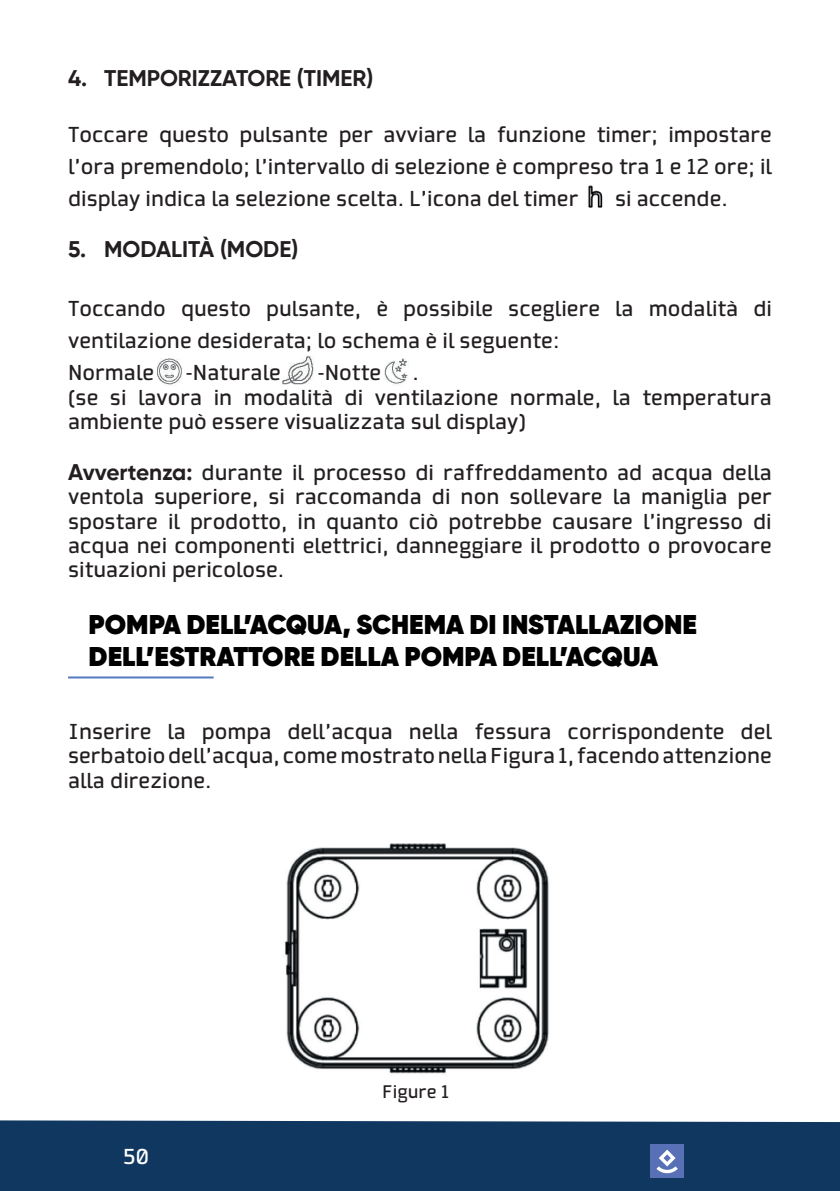
<style>
.page{position:relative;width:840px;height:1191px;background:#fff}
.page>*{position:absolute;margin:0;border:0;box-sizing:border-box;transform-origin:0 0}
.t1{font:800 27px/32.4px "Gilroy";color:#000001}
.t2{font:700 22.6px "Gilroy";color:#231f20}
.t3{font:20.2px/24.2px "Collator";color:#231f20;text-align:justify}
.t4{font:20.2px "Collator";color:#fff}
.t5{font:17px "Collator";color:#231f20}
.s1{font-family:"Gilroy";font-weight:700;font-size:22.6px}
</style>
<div class="page">
<div style="left:0;top:1120px;width:839px;height:71px;background:#0f3760"></div>
<div style="left:650px;top:1144px;width:33px;height:34px;background:#5870b6"></div>
<svg style="left:656px;top:1149px;width:21px;height:24px"></svg>
<img style="left:157px;top:358px;width:25px;height:27px">
<img style="left:282px;top:355px;width:32px;height:30px">
<img style="left:384px;top:358px;width:25px;height:27px">
<img style="left:588px;top:185px;width:15px;height:23px">
<img style="left:284px;top:843px;width:265px;height:231px">
<hr style="left:68px;top:676px;width:145px;height:2px;background:#5479bd">
<p class="t2" style="left:68px;top:63px;width:306px">4. TEMPORIZZATORE (TIMER)</p>
<p class="t3" style="left:68px;top:119px;width:705px;line-height:32px">Toccare questo pulsante per avviare la funzione timer; impostare l’ora premendolo; l’intervallo di selezione è compreso tra 1 e 12 ore; il display indica la selezione scelta. L’icona del timer</p>
<p class="t3" style="left:614px;top:187px;width:114px">si accende.</p>
<p class="t2" style="left:68px;top:235px;width:232px">5. MODALITÀ (MODE)</p>
<p class="t3" style="left:68px;top:294px;width:705px;line-height:32px">Toccando questo pulsante, è possibile scegliere la modalità di ventilazione desiderata; lo schema è il seguente:</p>
<p class="t3" style="left:68px;top:362px;width:88px">Normale</p>
<p class="t3" style="left:185px;top:362px;width:97px">-Naturale</p>
<p class="t3" style="left:317px;top:362px;width:65px">-Notte</p>
<p class="t3" style="left:412px;top:362px;width:8px">.</p>
<p class="t3" style="left:68px;top:386px;width:704px">(se si lavora in modalità di ventilazione normale, la temperatura ambiente può essere visualizzata sul display)</p>
<p class="t3" style="left:68px;top:462px;width:705px"><span class="s1">Avvertenza:</span> durante il processo di raffreddamento ad acqua della ventola superiore, si raccomanda di non sollevare la maniglia per spostare il prodotto, in quanto ciò potrebbe causare l’ingresso di acqua nei componenti elettrici, danneggiare il prodotto o provocare situazioni pericolose.</p>
<p class="t1" style="left:89px;top:608px;width:609px">POMPA DELL’ACQUA, SCHEMA DI INSTALLAZIONE<br>DELL’ESTRATTORE DELLA POMPA DELL’ACQUA</p>
<p class="t3" style="left:68px;top:720px;width:705px">Inserire la pompa dell’acqua nella fessura corrispondente del serbatoio dell’acqua, come mostrato nella Figura 1, facendo attenzione alla direzione.</p>
<p class="t4" style="left:123px;top:1145px;width:28px">50</p>
<p class="t5" style="left:382px;top:1082px;width:68px">Figure 1</p>
</div>
